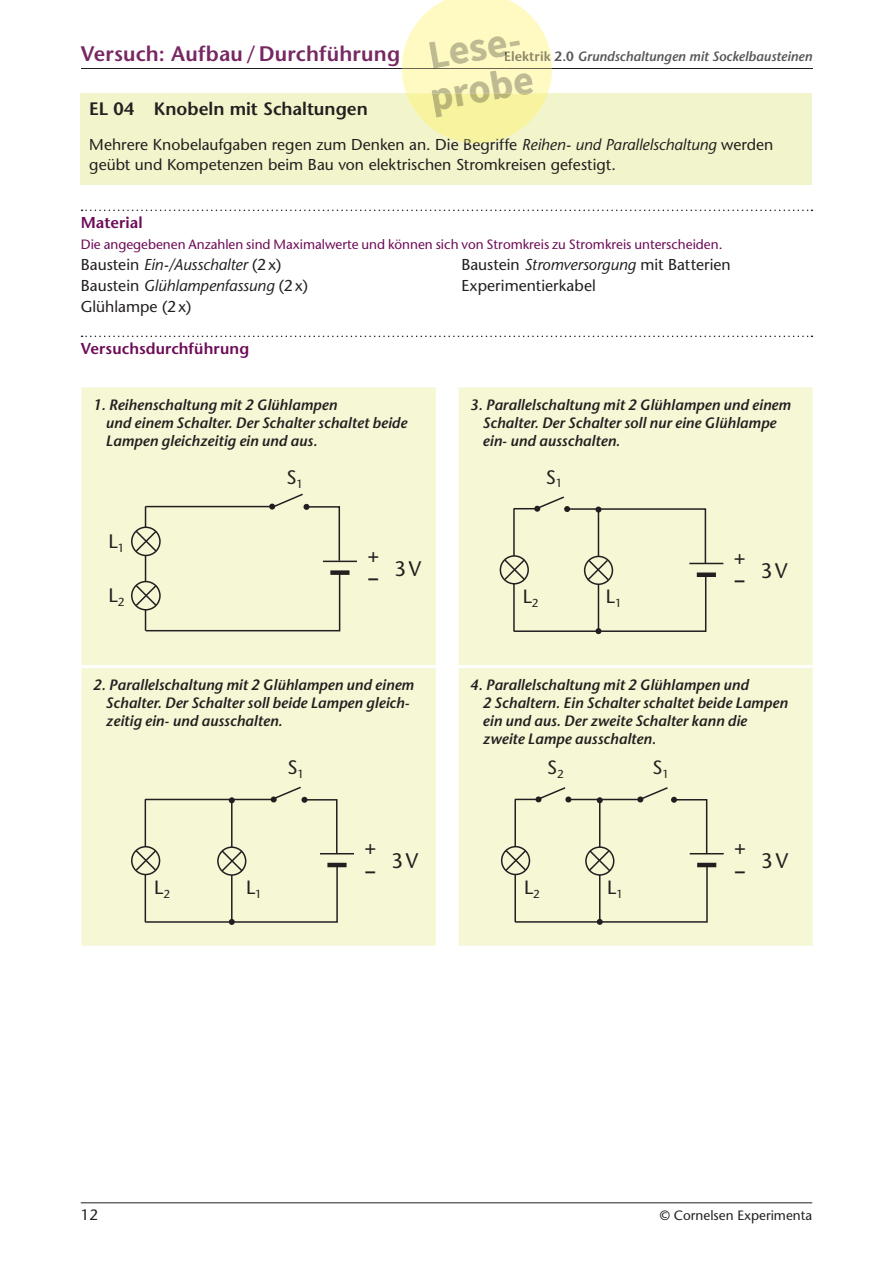
<style>
.page{position:relative;width:893px;height:1263px;background:#fff}
.page>*{position:absolute;margin:0;border:0;box-sizing:border-box;transform-origin:0 0}
.t1{font:700 40.5px/41.4px "CV Source Sans";color:#bebb92}
.t2{font:600 21px "Stone Sans Std";letter-spacing:.01em;color:#772862}
.t3{font:500 21px "Stone Sans Std";color:#231f20}
.t4{font:500 19.5px "Stone Sans Std";color:#231f20}
.t5{font:600 19.5px "Stone Sans Std";color:#231f20}
.t6{font:500 19.2px "Stone Sans Std";color:#231f20}
.t7{font:600 18px "Stone Sans Std";color:#231f20}
.t8{font:500 15.75px/21px "Stone Sans Std";letter-spacing:.005em;color:#231f20}
.t9{font:600 15.75px "Stone Sans Std";letter-spacing:.005em;color:#6d0b57}
.t10{font:italic 600 15px/18px "Stone Sans Std";color:#231f20}
.t11{font:500 15px "Stone Sans Std";color:#231f20}
.t12{font:500 13.5px "Stone Sans Std";color:#6d0b57}
.t13{font:italic 600 13.5px "Stone Sans Std";letter-spacing:-.005em;color:#57585a}
.t14{font:500 13.5px "Stone Sans Std";color:#231f20}
.s1{font-style:normal;color:#8b8769}
.s2{color:#6a6942}
.s3{font-style:italic}
</style>
<div class="page">
<hr style="left:81px;top:1202px;width:731px;height:1px;background:#231f20">
<hr style="left:81px;top:68px;width:731px;height:1px;background:#231f20">
<div style="left:81px;top:94px;width:731px;height:91px;background:#f2f5cb"></div>
<svg style="left:82px;top:210px;width:730px;height:1px"></svg>
<svg style="left:82px;top:336px;width:730px;height:1px"></svg>
<div style="left:82px;top:387px;width:354px;height:559px;background:#f5f7d5"></div>
<hr style="left:79px;top:665px;width:360px;height:3px;background:#fff">
<div style="left:458px;top:387px;width:355px;height:559px;background:#f5f7d5"></div>
<hr style="left:455px;top:665px;width:361px;height:3px;background:#fff">
<div style="left:330px;top:570px;width:19px;height:5px;background:#231f20"></div>
<hr style="left:323px;top:561px;width:34px;height:1px;background:#231f20">
<hr style="left:145px;top:506px;width:1px;height:125px;background:#231f20">
<hr style="left:146px;top:506px;width:126px;height:1px;background:#231f20">
<svg style="left:269px;top:492px;width:72px;height:70px"></svg>
<div style="left:131px;top:526px;width:30px;height:30px;border:2px solid #231f20;border-radius:50%"></div>
<svg style="left:134px;top:529px;width:24px;height:24px"></svg>
<div style="left:131px;top:581px;width:30px;height:29px;border:2px solid #231f20;border-radius:50%"></div>
<svg style="left:134px;top:572px;width:207px;height:60px"></svg>
<div style="left:697px;top:572px;width:19px;height:5px;background:#231f20"></div>
<hr style="left:689px;top:563px;width:34px;height:1px;background:#231f20">
<div style="left:500px;top:556px;width:28px;height:28px;background:#3e3a37;border-radius:50%"></div>
<div style="left:500px;top:555px;width:29px;height:29px;border:2px solid #231f20;border-radius:50%"></div>
<svg style="left:503px;top:495px;width:204px;height:139px"></svg>
<hr style="left:327px;top:863px;width:20px;height:4px;background:#231f20">
<hr style="left:320px;top:853px;width:34px;height:1px;background:#231f20">
<div style="left:131px;top:846px;width:29px;height:29px;border:2px solid #231f20;border-radius:50%"></div>
<svg style="left:134px;top:785px;width:205px;height:140px"></svg>
<hr style="left:697px;top:863px;width:19px;height:4px;background:#231f20">
<hr style="left:690px;top:853px;width:34px;height:1px;background:#231f20">
<div style="left:501px;top:846px;width:29px;height:29px;border:2px solid #231f20;border-radius:50%"></div>
<svg style="left:504px;top:786px;width:204px;height:139px"></svg>
<svg style="left:402px;top:0;width:150px;height:143px"></svg>
<h1 class="t1" style="left:419px;top:36px;width:108px;rotate:-10deg">Lese&shy;probe</h1>
<h2 class="t2" style="left:81px;top:41px;width:321px">Versuch: Aufbau / Durchführung</h2>
<p class="t13" style="left:504px;top:48px;width:310px"><span class="s1">Elektrik 2.0</span> Grundschaltungen mit Sockelbausteinen</p>
<p class="t7" style="left:89px;top:98px;width:280px">EL 04 Knobeln mit Schaltungen</p>
<p class="t8" style="left:89px;top:134px;width:686px;line-height:20.2px"><span class="s2">Mehrere Knobelaufgaben regen zum Denken an. Die Begriffe</span> <span class="s3">Reihen- und Parallelschaltung</span> werden geübt und Kompetenzen beim Bau von elektrischen Stromkreisen gefestigt.</p>
<p class="t9" style="left:81px;top:213px;width:63px">Material</p>
<p class="t12" style="left:81px;top:236px;width:643px">Die angegebenen Anzahlen sind Maximalwerte und können sich von Stromkreis zu Stromkreis unterscheiden.</p>
<p class="t8" style="left:81px;top:254px;width:229px">Baustein <span class="s3">Ein-/Ausschalter</span> (2 x)<br>Baustein <span class="s3">Glühlampenfassung</span> (2 x)<br>Glühlampe (2 x)</p>
<p class="t8" style="left:461px;top:254px;width:271px">Baustein <span class="s3">Stromversorgung</span> mit Batterien<br>Experimentierkabel</p>
<p class="t9" style="left:81px;top:339px;width:170px">Versuchsdurchführung</p>
<p class="t10" style="left:106px;top:395px;width:303px;text-indent:-13px">1. Reihenschaltung mit 2 Glühlampen<br>und einem Schalter. Der Schalter schaltet beide<br>Lampen gleichzeitig ein und aus.</p>
<p class="t10" style="left:482px;top:395px;width:310px;text-indent:-13px">3. Parallelschaltung mit 2 Glühlampen und einem<br>Schalter. Der Schalter soll nur eine Glühlampe ein- und ausschalten.</p>
<h3 class="t4" style="left:286px;top:466px;width:18px">S<sub>1</sub></h3>
<h3 class="t4" style="left:546px;top:465px;width:18px">S<sub>1</sub></h3>
<h3 class="t4" style="left:108px;top:530px;width:18px">L<sub>1</sub></h3>
<h3 class="t4" style="left:108px;top:584px;width:18px">L<sub>2</sub></h3>
<h3 class="t5" style="left:368px;top:543px;width:13px">+</h3>
<h2 class="t3" style="left:368px;top:556px;width:54px"><sub>–</sub> 3 V</h2>
<p class="t6" style="left:523px;top:585px;width:17px">L<sub>2</sub></p>
<p class="t6" style="left:606px;top:585px;width:17px">L<sub>1</sub></p>
<h3 class="t5" style="left:734px;top:545px;width:13px">+</h3>
<h2 class="t3" style="left:735px;top:558px;width:54px"><sub>–</sub> 3 V</h2>
<p class="t10" style="left:106px;top:676px;width:310px;text-indent:-13px">2. Parallelschaltung mit 2 Glühlampen und einem<br>Schalter. Der Schalter soll beide Lampen gleich&shy;zeitig ein- und ausschalten.</p>
<p class="t10" style="left:482px;top:676px;width:307px;text-indent:-13px">4. Parallelschaltung mit 2 Glühlampen und<br>2 Schaltern. Ein Schalter schaltet beide Lampen ein und aus. Der zweite Schalter kann die zweite Lampe ausschalten.</p>
<h3 class="t4" style="left:287px;top:756px;width:18px">S<sub>1</sub></h3>
<p class="t6" style="left:547px;top:756px;width:18px">S<sub>2</sub></p>
<p class="t6" style="left:653px;top:756px;width:18px">S<sub>1</sub></p>
<h3 class="t5" style="left:365px;top:835px;width:13px">+</h3>
<h2 class="t3" style="left:365px;top:848px;width:54px"><sub>–</sub> 3 V</h2>
<h3 class="t5" style="left:734px;top:835px;width:13px">+</h3>
<h2 class="t3" style="left:735px;top:848px;width:54px"><sub>–</sub> 3 V</h2>
<p class="t6" style="left:154px;top:876px;width:17px">L<sub>2</sub></p>
<p class="t6" style="left:246px;top:876px;width:17px">L<sub>1</sub></p>
<p class="t6" style="left:524px;top:876px;width:17px">L<sub>2</sub></p>
<p class="t6" style="left:607px;top:876px;width:17px">L<sub>1</sub></p>
<p class="t11" style="left:81px;top:1206px;width:19px">12</p>
<p class="t14" style="left:660px;top:1208px;width:154px">© Cornelsen Experimenta</p>
</div>
